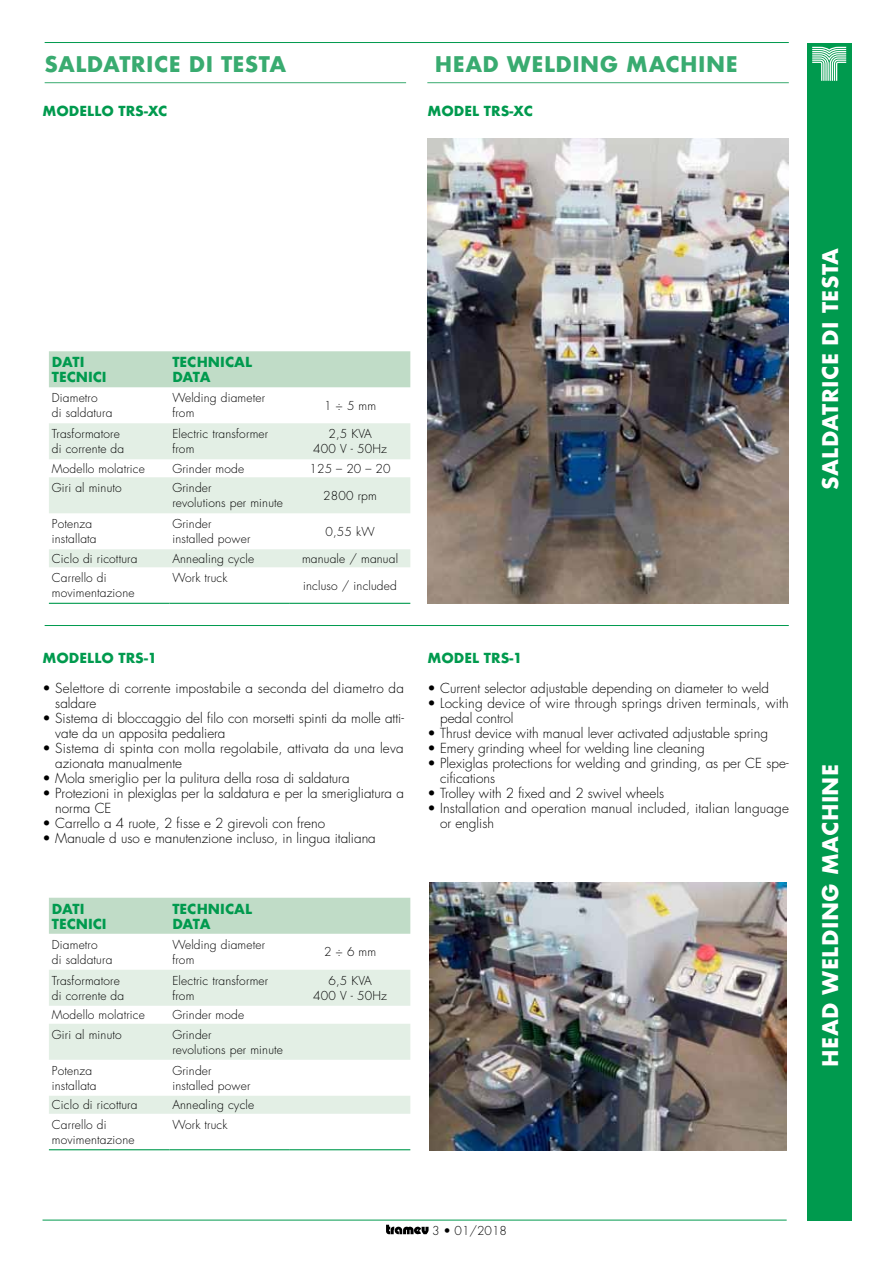
<style>
.page{position:relative;width:893px;height:1263px;background:#fff}
.page>*{position:absolute;margin:0;border:0;box-sizing:border-box;transform-origin:0 0}
.t1{font:700 21px "Futura";letter-spacing:.02em;color:#fff}
.t2{font:700 21px "Futura";letter-spacing:.02em;color:#39ab70}
.t3{font:300 13.5px/15px "Futura";color:#000}
.t4{font:700 13.5px/15px "Futura";color:#009a4e}
.t5{font:300 12px/15px "Futura";letter-spacing:.015em;color:#000}
</style>
<div class="page">
<hr style="left:43px;top:1220px;width:744px;height:1px;background:#009a4e">
<div style="left:807px;top:43px;width:44px;height:1177px;background:#009a4e"></div>
<svg style="left:812px;top:47px;width:34px;height:34px"></svg>
<svg style="left:386px;top:1225px;width:43px;height:9px"></svg>
<hr style="left:45px;top:42px;width:744px;height:1px;background:#009a4e">
<hr style="left:45px;top:82px;width:361px;height:1px;background:#39ab70">
<hr style="left:427px;top:82px;width:362px;height:1px;background:#39ab70">
<hr style="left:45px;top:625px;width:744px;height:1px;background:#009a4e">
<div style="left:49px;top:351px;width:361px;height:36px;background:#c0dcc7"></div>
<svg style="left:49px;top:423px;width:361px;height:144px;fill:#e3efe5"></svg>
<hr style="left:49px;top:603px;width:120px;height:1px;background:#009a4e">
<hr style="left:169px;top:603px;width:121px;height:1px;background:#009a4e">
<hr style="left:290px;top:603px;width:120px;height:1px;background:#009a4e">
<div style="left:49px;top:898px;width:361px;height:36px;background:#c0dcc7"></div>
<svg style="left:49px;top:970px;width:361px;height:144px;fill:#e3efe5"></svg>
<hr style="left:49px;top:1149px;width:120px;height:1px;background:#009a4e">
<hr style="left:169px;top:1149px;width:121px;height:1px;background:#009a4e">
<hr style="left:290px;top:1149px;width:120px;height:1px;background:#009a4e">
<img style="left:427px;top:138px;width:362px;height:466px">
<img style="left:429px;top:882px;width:358px;height:268px">
<h1 class="t2" style="left:45px;top:49px;width:243px">SALDATRICE DI TESTA</h1>
<h1 class="t2" style="left:435px;top:49px;width:301px">HEAD WELDING MACH INE</h1>
<p class="t4" style="left:43px;top:104px;width:126px">MO DELLO TRS-XC</p>
<p class="t4" style="left:427px;top:104px;width:107px">MO DEL TRS-XC</p>
<p class="t4" style="left:52px;top:355px;width:56px">DATI<br>TECNICI</p>
<p class="t4" style="left:172px;top:355px;width:81px">TECHNICAL<br>DATA</p>
<p class="t5" style="left:52px;top:391px;width:62px">Diametro<br>di saldatura</p>
<p class="t5" style="left:172px;top:391px;width:94px">Welding diameter from</p>
<p class="t5" style="left:324px;top:398px;width:54px">1 ÷ 5 mm</p>
<p class="t5" style="left:52px;top:427px;width:74px">Trasformatore di corrente da</p>
<p class="t5" style="left:172px;top:427px;width:97px">Electric transformer from</p>
<p class="t5" style="left:313px;top:427px;width:75px;text-align:center">2,5 KVA<br>400 V - 50Hz</p>
<p class="t5" style="left:52px;top:461px;width:94px">Modello molatrice</p>
<p class="t5" style="left:172px;top:461px;width:73px">Grinder mode</p>
<p class="t5" style="left:309px;top:461px;width:83px">125 – 20 – 20</p>
<p class="t5" style="left:52px;top:481px;width:71px">Giri al minuto</p>
<p class="t5" style="left:172px;top:481px;width:112px">Grinder<br>revolutions per minute</p>
<p class="t5" style="left:323px;top:488px;width:55px">2800 rpm</p>
<p class="t5" style="left:52px;top:517px;width:46px">Potenza installata</p>
<p class="t5" style="left:172px;top:517px;width:80px">Grinder installed power</p>
<p class="t5" style="left:325px;top:524px;width:51px">0,55 kW</p>
<p class="t5" style="left:52px;top:551px;width:87px">Ciclo di ricottura</p>
<p class="t5" style="left:172px;top:551px;width:83px">Annealing cycle</p>
<p class="t5" style="left:302px;top:551px;width:98px">manuale / manual</p>
<p class="t5" style="left:52px;top:570px;width:84px">Carrello di movimentazione</p>
<p class="t5" style="left:172px;top:570px;width:57px">Work truck</p>
<p class="t5" style="left:303px;top:578px;width:95px">incluso / included</p>
<p class="t4" style="left:43px;top:650px;width:116px">MODELLO TRS-1</p>
<p class="t3" style="left:55px;top:681px;width:350px;text-indent:-13px">• Selettore di corrente impostabile a seconda del diametro da saldare</p>
<p class="t3" style="left:55px;top:711px;width:350px;text-indent:-13px">• Sistema di bloccaggio del filo con morsetti spinti da molle atti&shy;vate da unʼapposita pedaliera</p>
<p class="t3" style="left:55px;top:741px;width:350px;text-indent:-13px">• Sistema di spinta con molla regolabile, attivata da una leva azionata manualmente</p>
<p class="t3" style="left:43px;top:771px;width:309px">• Mola smeriglio per la pulitura della rosa di saldatura</p>
<p class="t3" style="left:55px;top:786px;width:350px;text-indent:-13px">• Protezioni in plexiglas per la saldatura e per la smerigliatura a norma CE</p>
<p class="t3" style="left:43px;top:816px;width:284px">• Carrello a 4 ruote, 2 fisse e 2 girevoli con freno</p>
<p class="t3" style="left:43px;top:831px;width:335px">• Manuale dʼuso e manutenzione incluso, in lingua italiana</p>
<p class="t4" style="left:52px;top:901px;width:56px">DATI<br>TECNICI</p>
<p class="t4" style="left:172px;top:901px;width:81px">TECHNICAL<br>DATA</p>
<p class="t5" style="left:52px;top:937px;width:62px">Diametro<br>di saldatura</p>
<p class="t5" style="left:172px;top:937px;width:94px">Welding diameter from</p>
<p class="t5" style="left:324px;top:945px;width:54px">2 ÷ 6 mm</p>
<p class="t5" style="left:52px;top:973px;width:74px">Trasformatore di corrente da</p>
<p class="t5" style="left:172px;top:973px;width:97px">Electric transformer from</p>
<p class="t5" style="left:313px;top:973px;width:75px;text-align:center">6,5 KVA<br>400 V - 50Hz</p>
<p class="t5" style="left:52px;top:1008px;width:94px">Modello molatrice</p>
<p class="t5" style="left:172px;top:1008px;width:73px">Grinder mode</p>
<p class="t5" style="left:52px;top:1027px;width:71px">Giri al minuto</p>
<p class="t5" style="left:172px;top:1027px;width:112px">Grinder<br>revolutions per minute</p>
<p class="t5" style="left:52px;top:1063px;width:46px">Potenza installata</p>
<p class="t5" style="left:172px;top:1063px;width:80px">Grinder installed power</p>
<p class="t5" style="left:52px;top:1098px;width:87px">Ciclo di ricottura</p>
<p class="t5" style="left:172px;top:1098px;width:83px">Annealing cycle</p>
<p class="t5" style="left:52px;top:1117px;width:84px">Carrello di movimentazione</p>
<p class="t5" style="left:172px;top:1117px;width:57px">Work truck</p>
<p class="t4" style="left:427px;top:650px;width:97px">MODEL TRS-1</p>
<p class="t3" style="left:427px;top:681px;width:343px">• Current selector adjustable depending on diameter to weld</p>
<p class="t3" style="left:440px;top:696px;width:350px;text-indent:-13px">• Locking device of wire through springs driven terminals, with pedal control</p>
<p class="t3" style="left:427px;top:726px;width:342px">• Thrust device with manual lever activated adjustable spring</p>
<p class="t3" style="left:427px;top:741px;width:279px">• Emery grinding wheel for welding line cleaning</p>
<p class="t3" style="left:440px;top:756px;width:350px;text-indent:-13px">• Plexiglas protections for welding and grinding, as per CE spe&shy;cifications</p>
<p class="t3" style="left:427px;top:786px;width:238px">• Trolley with 2 fixed and 2 swivel wheels</p>
<p class="t3" style="left:440px;top:801px;width:350px;text-indent:-13px">• Installation and operation manual included, italian language or english</p>
<p class="t5" style="left:432px;top:1223px;width:76px">3 • 01/2018</p>
<h1 class="t1" style="left:815px;top:490px;width:243px;rotate:-90deg">SALDATRICE DI TESTA</h1>
<h1 class="t1" style="left:815px;top:1067px;width:301px;rotate:-90deg">HEAD WELDING MACH INE</h1>
</div>
